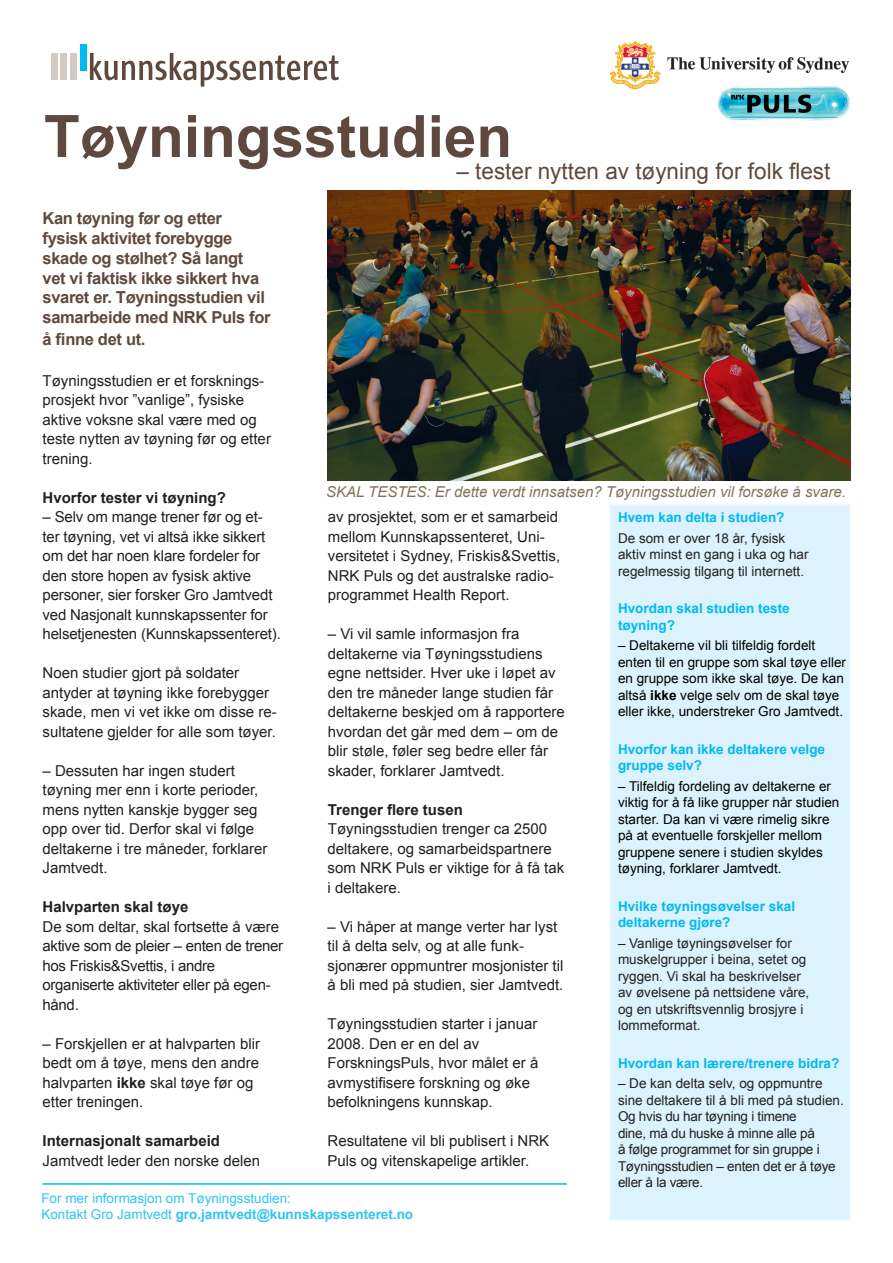
<style>
.page{position:relative;width:893px;height:1263px;background:#fff}
.page>*{position:absolute;margin:0;border:0;box-sizing:border-box;transform-origin:0 0}
.t1{font:700 58.5px "Arial";color:#5f493e}
.t2{font:22.5px "Arial";color:#5f493e}
.t3{font:700 16.5px/19.8px "Arial";letter-spacing:-.02em;color:#5f493e}
.t4{font:15px/19.5px "Arial";color:#231f20}
.t5{font:15px/19.5px "Arial";letter-spacing:-.02em;color:#231f20}
.t6{font:700 15px "Arial";color:#231f20}
.t7{font:italic 15px "Arial";color:#80745c}
.t8{font:13.5px/16.5px "Arial";color:#000}
.t9{font:13.5px/16.5px "Arial";color:#231f20}
.t10{font:13.5px/16.5px "Arial";letter-spacing:-.02em;color:#231f20}
.t11{font:700 13.5px/16.5px "Arial";color:#00baf1}
.t12{font:13.5px/16.2px "Arial";color:#30c5f3}
.s1{font-weight:700}
</style>
<div class="page">
<div style="left:609px;top:504px;width:241px;height:716px;background:#dcf2fc;border:2px solid #e8f6fd"></div>
<hr style="left:43px;top:1183px;width:524px;height:2px;background:#00baf1">
<svg style="left:90px;top:53px;width:249px;height:34px"></svg>
<div style="left:51px;top:53px;width:6px;height:27px;background:#d4cac2"></div>
<div style="left:61px;top:53px;width:6px;height:27px;background:#d4cac2"></div>
<div style="left:80px;top:44px;width:6px;height:27px;background:#00baf1"></div>
<div style="left:70px;top:53px;width:7px;height:27px;background:#d4cac2"></div>
<img style="left:327px;top:190px;width:523px;height:290px">
<img style="left:609px;top:41px;width:240px;height:49px">
<img style="left:711px;top:77px;width:139px;height:44px">
<h1 class="t1" style="left:44px;top:104px;width:470px">Tøyningsstudien</h1>
<h2 class="t2" style="left:456px;top:159px;width:375px">– tester nytten av tøyning for folk flest</h2>
<p class="t3" style="left:43px;top:209px;width:229px">Kan tøyning før og etter fysisk aktivitet forebygge skade og stølhet? Så langt vet vi faktisk ikke sikkert hva svaret er. Tøyningsstudien vil samarbeide med NRK Puls for</p>
<p class="t3" style="left:43px;top:329px;width:104px">å finne det ut.</p>
<p class="t4" style="left:43px;top:370px;width:230px">Tøyningsstudien er et forsknings&shy;prosjekt hvor ”vanlige”, fysiske aktive voksne skal være med og teste nytten av tøyning før og etter trening.</p>
<p class="t6" style="left:43px;top:489px;width:185px">Hvorfor tester vi tøyning?</p>
<p class="t4" style="left:43px;top:507px;width:240px">– Selv om mange trener før og et&shy;ter tøyning, vet vi altså ikke sikkert om det har noen klare fordeler for den store hopen av fysisk aktive personer, sier forsker Gro Jamtvedt ved Nasjonalt kunnskapssenter for helsetjenesten (Kunnskapssenteret).</p>
<p class="t4" style="left:43px;top:663px;width:236px">Noen studier gjort på soldater antyder at tøyning ikke forebygger skade, men vi vet ikke om disse re&shy;sultatene gjelder for alle som tøyer.</p>
<p class="t4" style="left:43px;top:760px;width:227px">– Dessuten har ingen studert tøyning mer enn i korte perioder, mens nytten kanskje bygger seg opp over tid. Derfor skal vi følge deltakerne i tre måneder, forklarer<br>Jamtvedt.</p>
<p class="t6" style="left:43px;top:898px;width:147px">Halvparten skal tøye</p>
<p class="t5" style="left:43px;top:916px;width:242px">De som deltar, skal fortsette å være aktive som de pleier – enten de trener hos Friskis&amp;Svettis, i andre organiserte aktiviteter eller på egen&shy;hånd.</p>
<p class="t4" style="left:43px;top:1033px;width:219px">– Forskjellen er at halvparten blir bedt om å tøye, mens den andre halvparten <span class="s1">ikke</span> skal tøye før og etter treningen.</p>
<p class="t6" style="left:43px;top:1132px;width:179px">Internasjonalt samarbeid</p>
<p class="t4" style="left:43px;top:1150px;width:219px">Jamtvedt leder den norske delen</p>
<p class="t7" style="left:326px;top:483px;width:521px">SKAL TESTES: Er dette verdt innsatsen? Tøyningsstudien vil forsøke å svare.</p>
<p class="t4" style="left:328px;top:507px;width:234px">av prosjektet, som er et samarbeid mellom Kunnskapssenteret, Uni&shy;versitetet i Sydney, Friskis&amp;Svettis, NRK Puls og det australske radio&shy;programmet Health Report.</p>
<p class="t4" style="left:328px;top:624px;width:238px">– Vi vil samle informasjon fra deltakerne via Tøyningsstudiens egne nettsider. Hver uke i løpet av den tre måneder lange studien får deltakerne beskjed om å rapportere hvordan det går med dem – om de blir støle, føler seg bedre eller får skader, forklarer Jamtvedt.</p>
<p class="t6" style="left:328px;top:801px;width:137px">Trenger flere tusen</p>
<p class="t4" style="left:327px;top:819px;width:238px">Tøyningsstudien trenger ca 2500 deltakere, og samarbeidspartnere som NRK Puls er viktige for å få tak i deltakere.</p>
<p class="t4" style="left:327px;top:916px;width:237px">– Vi håper at mange verter har lyst til å delta selv, og at alle funk&shy;sjonærer oppmuntrer mosjonister til å bli med på studien, sier Jamtvedt.</p>
<p class="t4" style="left:327px;top:1014px;width:212px">Tøyningsstudien starter i januar<br>2008. Den er en del av<br>ForskningsPuls, hvor målet er å avmystifisere forskning og øke befolkningens kunnskap.</p>
<p class="t4" style="left:327px;top:1131px;width:223px">Resultatene vil bli publisert i NRK<br>Puls og vitenskapelige artikler.</p>
<p class="t11" style="left:618px;top:509px;width:168px">Hvem kan delta i studien?</p>
<p class="t9" style="left:618px;top:530px;width:192px">De som er over 18 år, fysisk aktiv minst en gang i uka og har regelmessig tilgang til internett.</p>
<p class="t11" style="left:618px;top:600px;width:173px">Hvordan skal studien teste tøyning?</p>
<p class="t8" style="left:618px;top:637px;width:230px">– Deltakerne vil bli tilfeldig fordelt enten til en gruppe som skal tøye eller en gruppe som ikke skal tøye. De kan altså <span class="s1">ikke</span> velge selv om de skal tøye eller ikke, understreker Gro Jamtvedt.</p>
<p class="t11" style="left:618px;top:740px;width:209px">Hvorfor kan ikke deltakere velge gruppe selv?</p>
<p class="t8" style="left:618px;top:778px;width:223px">– Tilfeldig fordeling av deltakerne er viktig for å få like grupper når studien starter. Da kan vi være rimelig sikre på at eventuelle forskjeller mellom gruppene senere i studien skyldes tøyning, forklarer Jamtvedt.</p>
<p class="t11" style="left:618px;top:897px;width:179px">Hvilke tøyningsøvelser skal deltakerne gjøre?</p>
<p class="t9" style="left:618px;top:935px;width:193px">– Vanlige tøyningsøvelser for muskelgrupper i beina, setet og ryggen. Vi skal ha beskrivelser av øvelsene på nettsidene våre, og en utskriftsvennlig brosjyre i lommeformat.</p>
<p class="t11" style="left:618px;top:1054px;width:223px">Hvordan kan lærere/trenere bidra?</p>
<p class="t10" style="left:618px;top:1075px;width:227px">– De kan delta selv, og oppmuntre sine deltakere til å bli med på studien.<br>Og hvis du har tøyning i timene<br>dine, må du huske å minne alle på<br>å følge programmet for sin gruppe i<br>Tøyningsstudien – enten det er å tøye eller å la være.</p>
<p class="t12" style="left:41px;top:1190px;width:373px">For mer informasjon om Tøyningsstudien:<br>Kontakt Gro Jamtvedt <span class="s1">gro.jamtvedt@kunnskapssenteret.no</span></p>
</div>
